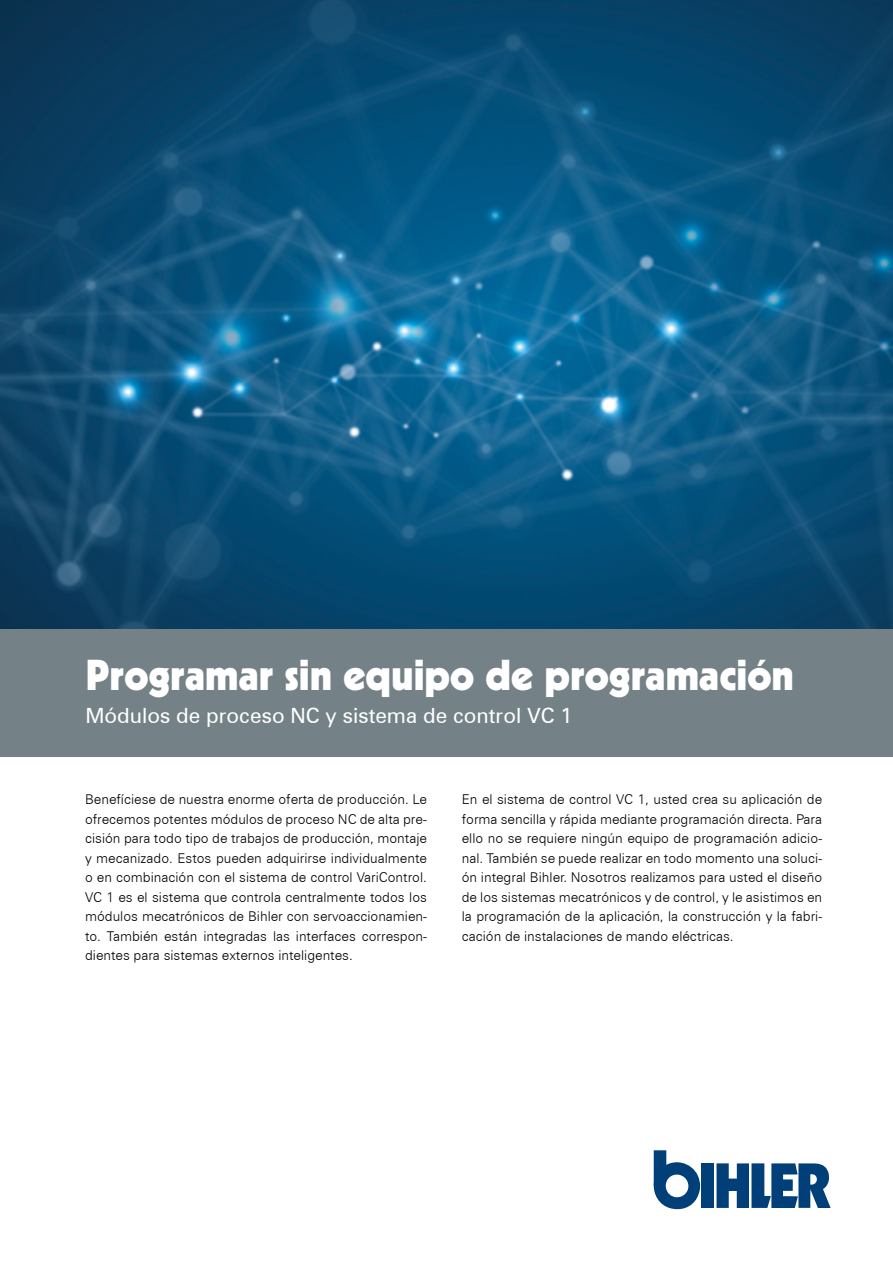
<style>
.page{position:relative;width:893px;height:1263px;background:#fff}
.page>*{position:absolute;margin:0;border:0;box-sizing:border-box;transform-origin:0 0}
.t1{font:900 42px "Kabel";color:#fff}
.t2{font:21px "Zurich BT";color:#fff}
.t3{font:300 13.5px/19.5px "Zurich BT";color:#000;text-align:justify}
</style>
<div class="page">
<img style="left:0;top:0;width:893px;height:629px">
<div style="left:0;top:629px;width:893px;height:128px;background:#748186"></div>
<div style="left:701px;top:1163px;width:13px;height:45px;background:#003f77"></div>
<svg style="left:654px;top:1150px;width:46px;height:59px"></svg>
<svg style="left:716px;top:1163px;width:115px;height:45px"></svg>
<h1 class="t1" style="left:85px;top:648px;width:710px">Programar sin equipo de programación</h1>
<h2 class="t2" style="left:85px;top:703px;width:488px">Módulos de proceso NC y sistema de control VC 1</h2>
<p class="t3" style="left:85px;top:789px;width:343px">Benefíciese de nuestra enorme oferta de producción. Le ofrecemos potentes módulos de proceso NC de alta pre&shy;cisión para todo tipo de trabajos de producción, montaje y mecanizado. Estos pueden adquirirse individualmente o en combinación con el sistema de control VariControl.<br>VC 1 es el sistema que controla centralmente todos los módulos mecatrónicos de Bihler con servoaccionamien&shy;to. También están integradas las interfaces correspon&shy;dientes para sistemas externos inteligentes.</p>
<p class="t3" style="left:462px;top:789px;width:362px">En el sistema de control VC 1, usted crea su aplicación de forma sencilla y rápida mediante programación directa. Para ello no se requiere ningún equipo de programación adicio&shy;nal. También se puede realizar en todo momento una soluci&shy;ón integral Bihler. Nosotros realizamos para usted el diseño de los sistemas mecatrónicos y de control, y le asistimos en la programación de la aplicación, la construcción y la fabri&shy;cación de instalaciones de mando eléctricas.</p>
</div>
